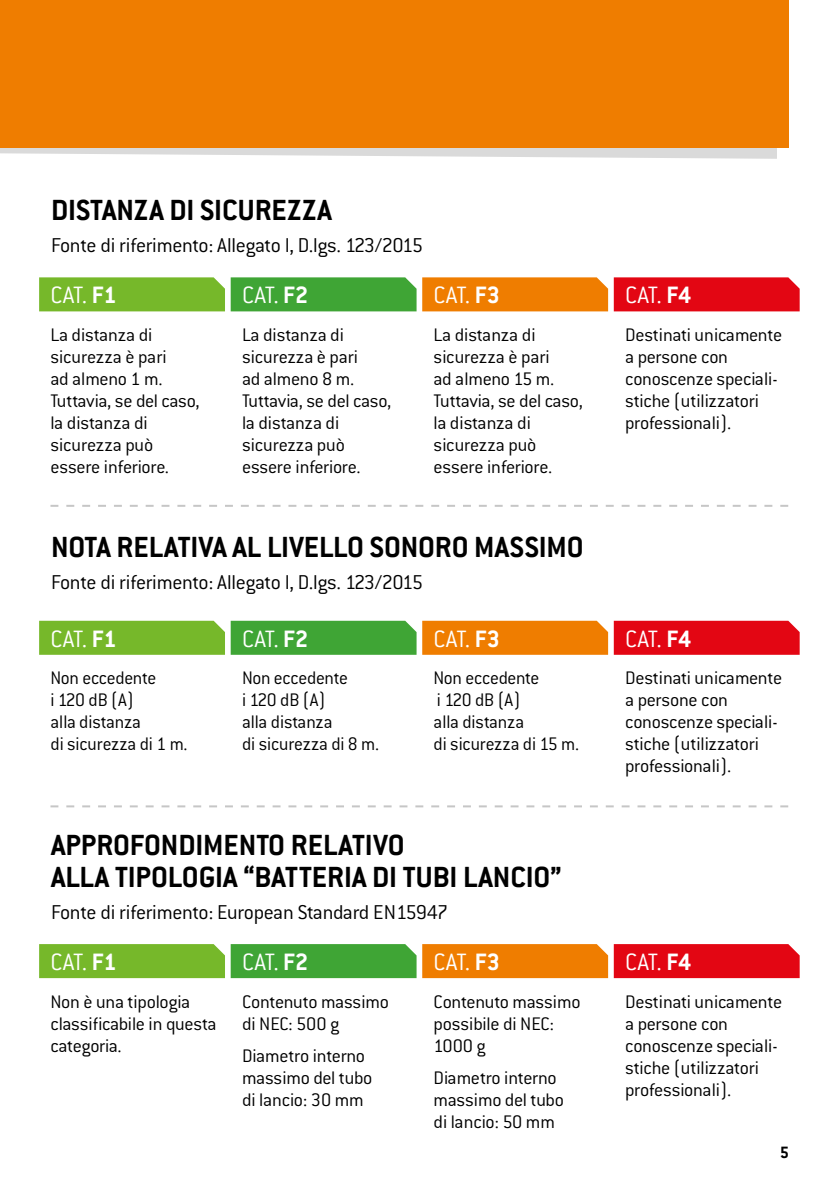
<style>
.page{position:relative;width:840px;height:1191px;background:#fff}
.page>*{position:absolute;margin:0;border:0;box-sizing:border-box;transform-origin:0 0}
.t1{font:700 32px/32px "Conduit ITC";color:#000}
.t2{font:300 26px "Conduit ITC";letter-spacing:-.02em;color:#fff}
.t3{font:300 22px "Conduit ITC";letter-spacing:-.02em;color:#000}
.t4{font:300 20px/22px "Conduit ITC";letter-spacing:-.01em;color:#000}
.t5{font:700 18px "Conduit ITC";color:#000}
.s1{font-weight:700}
</style>
<div class="page">
<svg style="left:0;top:147px;width:776px;height:12px;fill:#dadada"></svg>
<div style="left:0;top:0;width:787px;height:147px;background:#ef7d00"></div>
<svg style="left:39px;top:277px;width:377px;height:34px;background:#60b136"></svg>
<div style="left:422px;top:277px;width:185px;height:34px;background:#ef7d00"></div>
<div style="left:613px;top:277px;width:186px;height:34px;background:#e30613"></div>
<svg style="left:39px;top:621px;width:377px;height:34px;background:#5fb035"></svg>
<div style="left:422px;top:621px;width:185px;height:34px;background:#ef7d00"></div>
<div style="left:613px;top:621px;width:186px;height:34px;background:#e30613"></div>
<svg style="left:39px;top:944px;width:377px;height:34px;background:#5eb035"></svg>
<div style="left:422px;top:944px;width:185px;height:34px;background:#ef7d00"></div>
<div style="left:613px;top:944px;width:186px;height:34px;background:#e30613"></div>
<svg style="left:50px;top:505px;width:737px;height:2px"></svg>
<svg style="left:50px;top:805px;width:737px;height:2px"></svg>
<h1 class="t1" style="left:51px;top:193px;width:282px">DISTANZA DI SICUREZZA</h1>
<p class="t3" style="left:51px;top:233px;width:373px">Fonte di riferimento: Allegato I, D.lgs. 123/2015</p>
<h2 class="t2" style="left:50px;top:281px;width:68px">CAT. <span class="s1">F1</span></h2>
<p class="t4" style="left:50px;top:324px;width:151px">La distanza di sicurezza è pari<br>ad almeno 1 m.<br>Tuttavia, se del caso, la distanza di sicurezza può essere inferiore.</p>
<h2 class="t2" style="left:242px;top:281px;width:68px">CAT. <span class="s1">F2</span></h2>
<p class="t4" style="left:242px;top:324px;width:151px">La distanza di sicurezza è pari<br>ad almeno 8 m.<br>Tuttavia, se del caso, la distanza di sicurezza può essere inferiore.</p>
<h2 class="t2" style="left:433px;top:281px;width:68px">CAT. <span class="s1">F3</span></h2>
<p class="t4" style="left:433px;top:324px;width:151px">La distanza di sicurezza è pari<br>ad almeno 15 m.<br>Tuttavia, se del caso, la distanza di sicurezza può essere inferiore.</p>
<h1 class="t1" style="left:51px;top:530px;width:533px">NOTA RELATIVA AL LIVELLO SONORO MASSIMO</h1>
<p class="t3" style="left:51px;top:569px;width:373px">Fonte di riferimento: Allegato I, D.lgs. 123/2015</p>
<h2 class="t2" style="left:50px;top:624px;width:68px">CAT. <span class="s1">F1</span></h2>
<p class="t4" style="left:50px;top:667px;width:139px">Non eccedente<br>i 120 dB (A)<br>alla distanza<br>di sicurezza di 1 m.</p>
<h2 class="t2" style="left:242px;top:624px;width:68px">CAT. <span class="s1">F2</span></h2>
<p class="t4" style="left:242px;top:667px;width:139px">Non eccedente<br>i 120 dB (A)<br>alla distanza<br>di sicurezza di 8 m.</p>
<h2 class="t2" style="left:433px;top:624px;width:68px">CAT. <span class="s1">F3</span></h2>
<p class="t4" style="left:433px;top:667px;width:147px">Non eccedente<br>i 120 dB (A)<br>alla distanza<br>di sicurezza di 15 m.</p>
<h1 class="t1" style="left:51px;top:828px;width:511px">APPROFONDIMENTO RELATIVO<br>ALLA TIPOLOGIA “BATTERIA DI TUBI LANCIO”</h1>
<p class="t3" style="left:51px;top:900px;width:398px">Fonte di riferimento: European Standard EN15947</p>
<h2 class="t2" style="left:50px;top:947px;width:68px">CAT. <span class="s1">F1</span></h2>
<p class="t4" style="left:50px;top:990px;width:167px">Non è una tipologia classificabile in questa categoria.</p>
<h2 class="t2" style="left:242px;top:947px;width:68px">CAT. <span class="s1">F2</span></h2>
<p class="t4" style="left:242px;top:990px;width:148px">Contenuto massimo di NEC: 500 g</p>
<p class="t4" style="left:242px;top:1044px;width:132px">Diametro interno massimo del tubo di lancio: 30 mm</p>
<h2 class="t2" style="left:433px;top:947px;width:68px">CAT. <span class="s1">F3</span></h2>
<p class="t4" style="left:433px;top:990px;width:148px">Contenuto massimo possibile di NEC:<br>1000 g</p>
<p class="t4" style="left:433px;top:1066px;width:132px">Diametro interno massimo del tubo di lancio: 50 mm</p>
<h2 class="t2" style="left:624px;top:281px;width:68px">CAT. <span class="s1">F4</span></h2>
<p class="t4" style="left:624px;top:324px;width:158px">Destinati unicamente a persone con conoscenze speciali&shy;stiche (utilizzatori professionali).</p>
<h2 class="t2" style="left:624px;top:624px;width:68px">CAT. <span class="s1">F4</span></h2>
<p class="t4" style="left:624px;top:667px;width:158px">Destinati unicamente a persone con conoscenze speciali&shy;stiche (utilizzatori professionali).</p>
<h2 class="t2" style="left:624px;top:947px;width:68px">CAT. <span class="s1">F4</span></h2>
<p class="t4" style="left:624px;top:990px;width:158px">Destinati unicamente a persone con conoscenze speciali&shy;stiche (utilizzatori professionali).</p>
<p class="t5" style="left:779px;top:1142px;width:11px">5</p>
</div>
